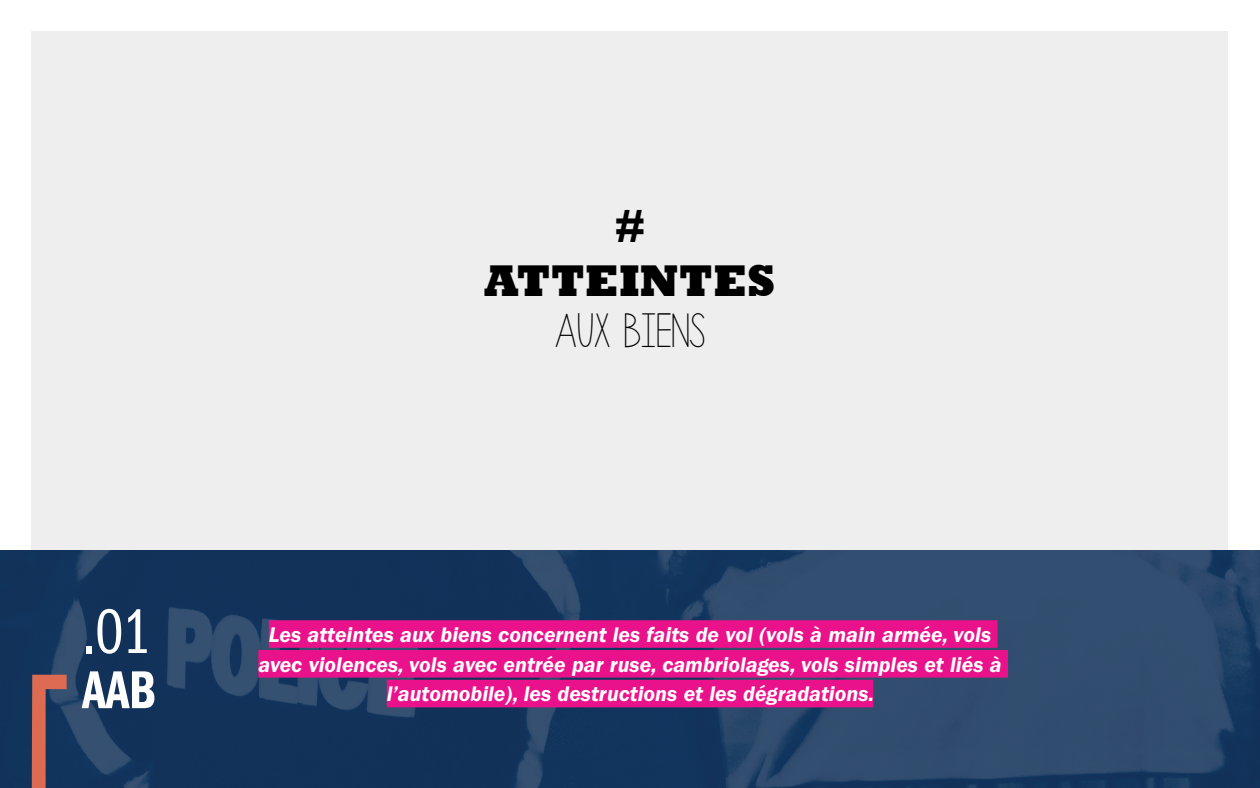
<style>
.page{position:relative;width:1260px;height:788px;background:#fff}
.page>*{position:absolute;margin:0;border:0;box-sizing:border-box;transform-origin:0 0}
.t1{font:64.92px "ITC Franklin Gothic Std Bk Cp";color:#fff}
.t2{font:55.12px "ITC Franklin Gothic Std Dm Cp";color:#fff}
.t3{font:48.21px "Penelope Anne";color:#000001}
.t4{font:800 45.59px/54.7px "Rockwell";color:#000001;text-align:center}
.t5{font:italic 600 21.88px/29.8px "ITC Franklin Gothic Std";color:#fff;text-align:center}
</style>
<div class="page">
<div style="left:32px;top:32px;width:1196px;height:724px;background:#edeeed"></div>
<img style="left:0;top:550px;width:1260px;height:238px">
<svg style="left:32px;top:674px;width:35px;height:114px;background:#714f58"></svg>
<div style="left:269px;top:620px;width:729px;height:27px;background:#ea128a"></div>
<div style="left:258px;top:650px;width:750px;height:27px;background:#ea128a"></div>
<div style="left:387px;top:679px;width:486px;height:28px;background:#ea128a"></div>
<h3 class="t4" style="left:484px;top:200px;width:293px">#<br>ATTEINTES</h3>
<h3 class="t3" style="left:555px;top:307px;width:151px">AUX BIENS</h3>
<h1 class="t1" style="left:82px;top:596px;width:70px">.01</h1>
<h2 class="t2" style="left:82px;top:659px;width:75px">AAB</h2>
<p class="t5" style="left:258px;top:620px;width:745px">Les atteintes aux biens concernent les faits de vol (vols à main armée, vols avec violences, vols avec entrée par ruse, cambriolages, vols simples et liés à l’automobile), les destructions et les dégradations.</p>
</div>
